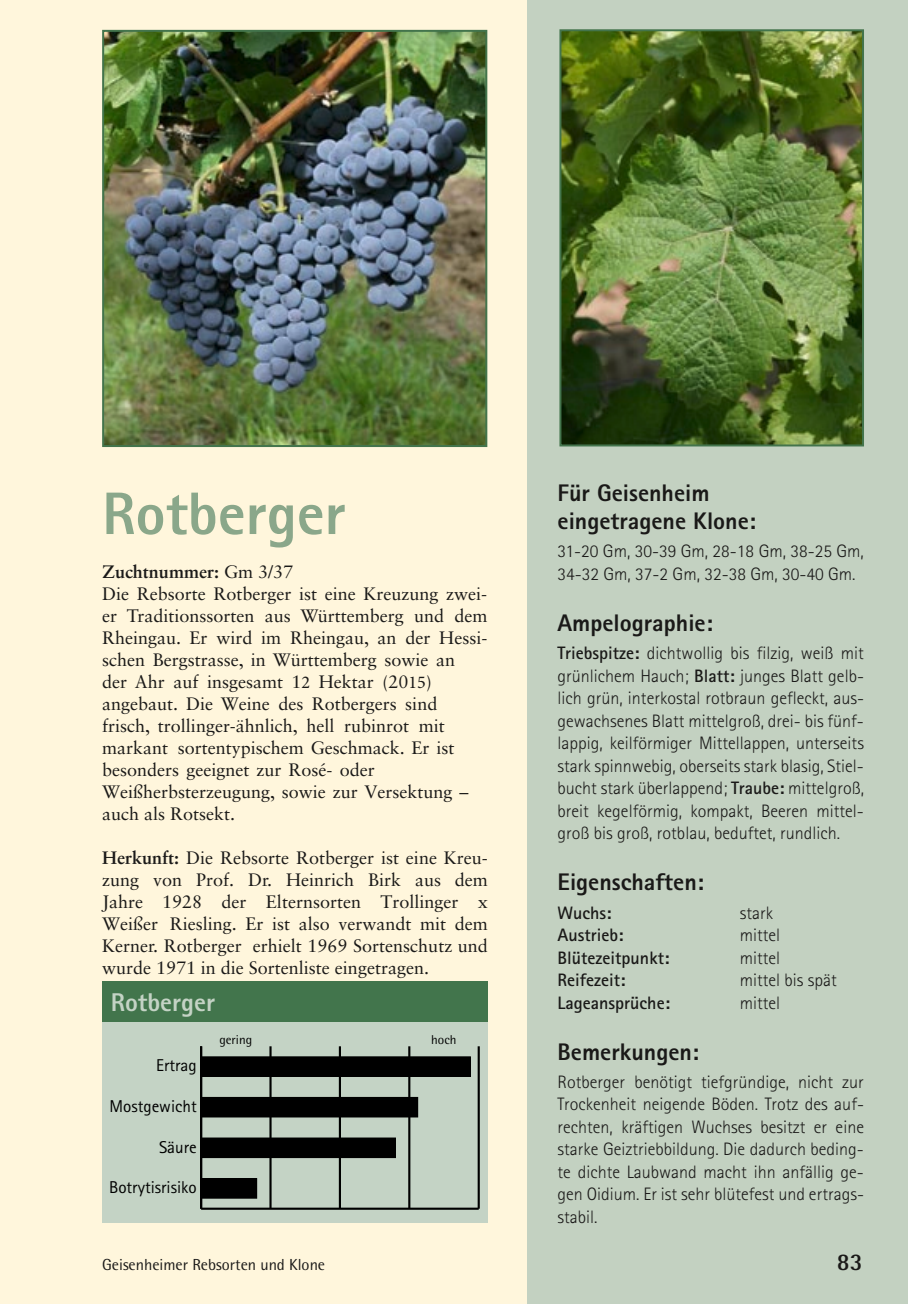
<style>
.page{position:relative;width:908px;height:1304px;background:#fff}
.page>*{position:absolute;margin:0;border:0;box-sizing:border-box;transform-origin:0 0}
.t1{font:800 60px "Rotis Sans Serif";color:#8aa78a}
.t2{font:800 25.6px "Rotis Sans Serif";color:#c4d3c5}
.t3{font:800 24px/28.6px "Rotis Sans Serif";color:#1a1918}
.t4{font:700 24px "Rotis Semi Sans";color:#1a1918}
.t5{font:300 18px/22.6px "Rotis Sans Serif";color:#1a1918;text-align:justify}
.t6{font:18px/22px "Sabon LT Std";color:#1a1918}
.t7{font:700 18px "Rotis Sans Serif";color:#1a1918}
.t8{font:17.2px "Rotis Sans Serif";color:#000}
.t9{font:16px "Rotis Semi Sans";color:#1a1918}
.t10{font:12.8px "Rotis Semi Sans";color:#000}
.s1{font-weight:700}
.s2{font-family:"Minion Pro"}
</style>
<div class="page">
<div style="left:0;top:0;width:907px;height:1304px;background:#fff6dc"></div>
<div style="left:527px;top:0;width:380px;height:1304px;background:#c3d1c1"></div>
<div style="left:102px;top:981px;width:385px;height:49px;background:#42754c"></div>
<div style="left:102px;top:1022px;width:385px;height:201px;background:#c4d3c5"></div>
<hr style="left:201px;top:1208px;width:277px;height:2px;background:#000">
<hr style="left:269px;top:1046px;width:2px;height:163px;background:#000">
<hr style="left:339px;top:1046px;width:2px;height:163px;background:#000">
<hr style="left:408px;top:1046px;width:2px;height:163px;background:#000">
<hr style="left:477px;top:1046px;width:2px;height:163px;background:#000">
<hr style="left:200px;top:1046px;width:2px;height:163px;background:#000">
<div style="left:201px;top:1057px;width:269px;height:19px;background:#000"></div>
<div style="left:200px;top:1056px;width:270px;height:21px;border:1px solid #000"></div>
<div style="left:201px;top:1097px;width:216px;height:20px;background:#000"></div>
<div style="left:201px;top:1138px;width:194px;height:20px;background:#000"></div>
<div style="left:200px;top:1137px;width:196px;height:21px;border:1px solid #000"></div>
<div style="left:201px;top:1179px;width:55px;height:19px;background:#000"></div>
<div style="left:200px;top:1178px;width:57px;height:21px;border:1px solid #000"></div>
<img style="left:562px;top:32px;width:298px;height:411px">
<div style="left:559px;top:29px;width:304px;height:417px;border:2px solid #43744c"></div>
<img style="left:105px;top:33px;width:379px;height:411px">
<div style="left:102px;top:30px;width:385px;height:417px;border:2px solid #43744c"></div>
<h1 class="t1" style="left:102px;top:475px;width:245px">Rotberger</h1>
<p class="t6" style="left:102px;top:561px;width:386px"><span class="s1">Zuchtnummer:</span> Gm 3/37<br>Die Rebsorte Rotberger ist eine Kreuzung zwei&shy;er Traditionssorten aus Württemberg und dem Rheingau. Er wird im Rheingau, an der Hessi&shy;schen Bergstrasse, in Württemberg sowie an<br>der Ahr auf insgesamt 1<span class="s2">2</span> Hektar (20<span class="s2">15</span>) angebaut. Die Weine des Rotbergers sind frisch, trollinge<span class="s2">r</span>-ähnlich, hell rubinrot mit markant sortentypischem Geschmack. Er ist besonders geeignet zur Rosé- oder Weißherbsterzeugung, sowie zur Versektung – auch als Rotsekt.</p>
<p class="t6" style="left:102px;top:847px;width:387px;text-align:justify"><span class="s1">Herkunft:</span> Die Rebsorte Rotberger ist eine Kreu&shy;zung von Prof. Dr. Heinrich Birk aus dem Jahre 1928 der Elternsorten Trollinger x Weißer Riesling. Er ist also verwandt mit dem Kerner. Rotberger erhielt 1969 Sortenschutz und wurde 1971 in die Sortenliste eingetragen.</p>
<h2 class="t2" style="left:111px;top:986px;width:106px">Rotberger</h2>
<p class="t8" style="left:156px;top:1055px;width:42px">Ertrag</p>
<p class="t8" style="left:109px;top:1096px;width:89px">Mostgewicht</p>
<p class="t8" style="left:159px;top:1137px;width:39px">Säure</p>
<p class="t8" style="left:109px;top:1177px;width:89px">Botrytisrisiko</p>
<p class="t10" style="left:219px;top:1032px;width:34px">gering</p>
<p class="t10" style="left:431px;top:1032px;width:27px">hoch</p>
<h3 class="t3" style="left:557px;top:478px;width:200px">Für Geisenheim eingetragene Klone:</h3>
<p class="t5" style="left:557px;top:540px;width:308px">31-20 Gm, 30-39 Gm, 28-18 Gm, 38-25 Gm,<br>34-32 Gm, 37-2 Gm, 32-38 Gm, 30-40 Gm.</p>
<h3 class="t3" style="left:557px;top:608px;width:157px">Ampelographie:</h3>
<p class="t5" style="left:557px;top:642px;width:308px"><span class="s1">Triebspitze:</span> dichtwollig bis filzig, weiß mit grünlichem Hauch; <span class="s1">Blatt:</span> junges Blatt gelb&shy;lich grün, interkostal rotbraun gefleckt, aus&shy;gewachsenes Blatt mittelgroß, drei- bis fünf&shy;lappig, keilförmiger Mittellappen, unterseits stark spinnwebig, oberseits stark blasig, Stiel&shy;bucht stark überlappend; <span class="s1">Traube:</span> mittelgroß, breit kegelförmig, kompakt, Beeren mittel&shy;groß bis groß, rotblau, beduftet, rundlich.</p>
<h3 class="t3" style="left:557px;top:868px;width:148px">Eigenschaften:</h3>
<p class="t7" style="left:557px;top:901px;width:55px">Wuchs:</p>
<p class="t5" style="left:739px;top:901px;width:35px">stark</p>
<p class="t7" style="left:557px;top:924px;width:67px">Austrieb:</p>
<p class="t5" style="left:739px;top:924px;width:42px">mittel</p>
<p class="t7" style="left:557px;top:946px;width:113px">Blütezeitpunkt:</p>
<p class="t5" style="left:739px;top:946px;width:42px">mittel</p>
<p class="t7" style="left:557px;top:969px;width:69px">Reifezeit:</p>
<p class="t5" style="left:739px;top:969px;width:98px">mittel bis spät</p>
<p class="t7" style="left:557px;top:991px;width:114px">Lageansprüche:</p>
<p class="t5" style="left:739px;top:991px;width:42px">mittel</p>
<h3 class="t3" style="left:557px;top:1037px;width:143px">Bemerkungen:</h3>
<p class="t5" style="left:557px;top:1070px;width:308px">Rotberger benötigt tiefgründige, nicht zur Trockenheit neigende Böden. Trotz des auf&shy;rechten, kräftigen Wuchses besitzt er eine starke Geiztriebbildung. Die dadurch beding&shy;te dichte Laubwand macht ihn anfällig ge&shy;gen Oidium. Er ist sehr blütefest und ertrags&shy;stabil.</p>
<p class="t9" style="left:102px;top:1255px;width:224px">Geisenheimer Rebsorten und Klone</p>
<h3 class="t4" style="left:836px;top:1247px;width:27px">83</h3>
</div>
